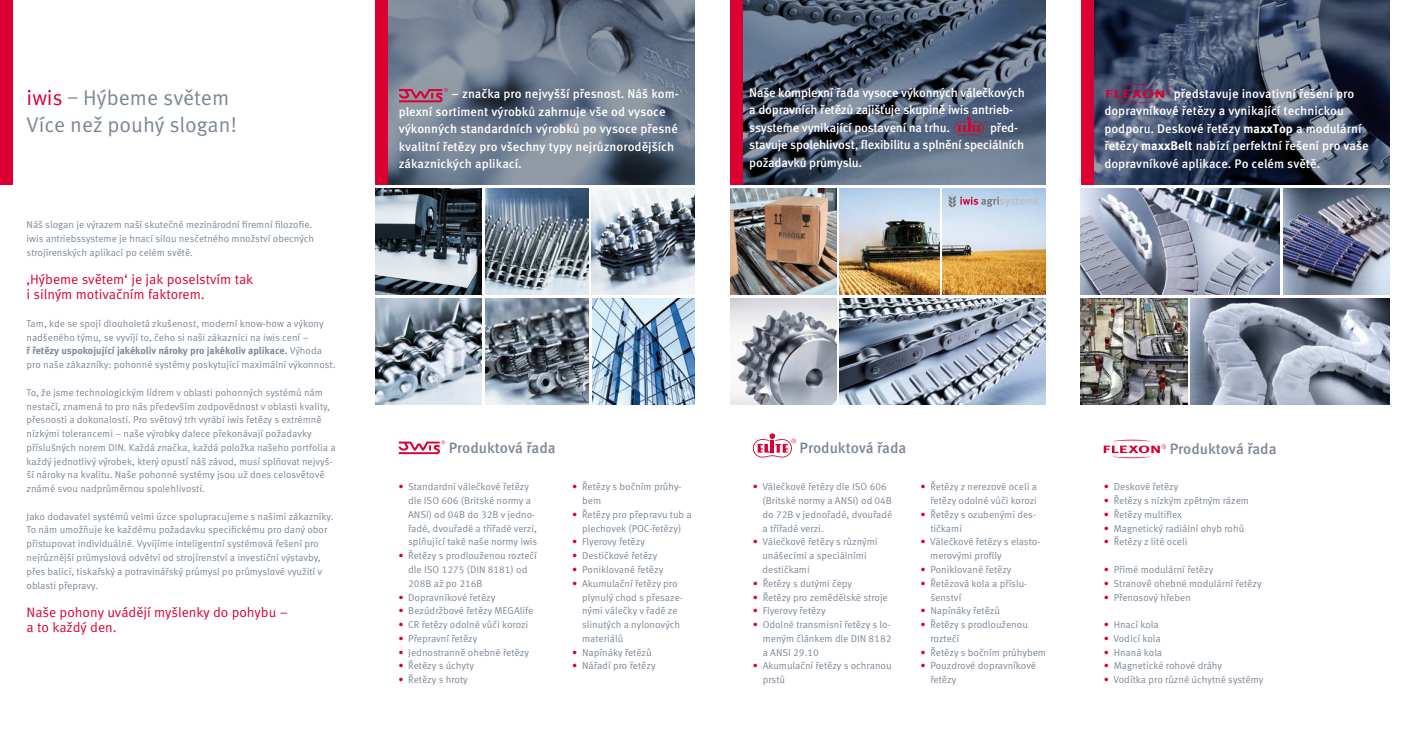
<style>
.page{position:relative;width:1407px;height:745px;background:#fff}
.page>*{position:absolute;margin:0;border:0;box-sizing:border-box;transform-origin:0 0}
.t1{font:21.25px/27.5px "Meta Pro Norm";color:#7c8796}
.t2{font:500 15px "Meta Pro";letter-spacing:-.005em;color:#7c8796}
.t3{font:13.75px/15px "Meta Pro Norm";letter-spacing:-.005em;color:#db0031}
.t4{font:500 12.5px/17.5px "Meta Pro";color:#fff}
.t5{font:500 12.5px/17.5px "Meta Pro";letter-spacing:-.02em;color:#fff}
.t6{font:10px/13.8px "Meta Pro Norm";color:#7c8796}
.t7{font:700 10px "Meta Pro";letter-spacing:-.005em;color:#7c8796}
.s1{color:#db0031}
.s2{font-family:"Myriad Pro"}
.s3{font-family:"Meta Pro Norm";font-weight:400}
.s4{font-weight:700}
</style>
<div class="page">
<img style="left:376px;top:298px;width:106px;height:106px">
<img style="left:592px;top:188px;width:102px;height:106px">
<img style="left:840px;top:298px;width:205px;height:106px">
<img style="left:1081px;top:188px;width:198px;height:106px">
<img style="left:730px;top:298px;width:107px;height:106px">
<img style="left:1283px;top:188px;width:106px;height:106px">
<img style="left:1081px;top:298px;width:106px;height:106px">
<img style="left:730px;top:188px;width:106px;height:106px">
<img style="left:376px;top:188px;width:106px;height:106px">
<img style="left:943px;top:188px;width:102px;height:106px">
<img style="left:840px;top:188px;width:99px;height:106px">
<svg style="left:398px;top:440px;width:47px;height:14px"></svg>
<svg style="left:753px;top:433px;width:43px;height:24px"></svg>
<svg style="left:1103px;top:439px;width:63px;height:19px"></svg>
<svg style="left:388px;top:0;width:306px;height:184px;background:#6c798b"></svg>
<svg style="left:399px;top:88px;width:49px;height:14px"></svg>
<div style="left:376px;top:0;width:12px;height:184px;background:#db0031"></div>
<svg style="left:742px;top:0;width:303px;height:184px;background:#4d5b6f"></svg>
<div style="left:730px;top:0;width:12px;height:184px;background:#db0031"></div>
<svg style="left:954px;top:117px;width:33px;height:18px"></svg>
<svg style="left:1093px;top:0;width:296px;height:184px;background:#3d4860"></svg>
<svg style="left:1106px;top:84px;width:64px;height:19px"></svg>
<div style="left:1081px;top:0;width:12px;height:184px;background:#db0031"></div>
<img style="left:1191px;top:298px;width:198px;height:106px">
<svg style="left:949px;top:194px;width:89px;height:13px"></svg>
<div style="left:0;top:0;width:12px;height:184px;background:#db0031"></div>
<img style="left:485px;top:188px;width:103px;height:106px">
<img style="left:485px;top:298px;width:103px;height:106px">
<img style="left:592px;top:298px;width:102px;height:106px">
<h1 class="t1" style="left:27px;top:82px;width:212px"><span class="s1">iwis</span> <span class="s2">–</span> Hýbeme světem<br>Více než pouhý slogan!</h1>
<p class="t6" style="left:27px;top:217px;width:289px">Náš slogan je výrazem naší skutečné mezinárodní firemní filozofie. iwis antriebssysteme je hnací silou nesčetného množství obecných strojírenských aplikací po celém světě.</p>
<h3 class="t3" style="left:27px;top:271px;width:228px">‚Hýbeme světem‘ je jak poselstvím tak i silným motivačním faktorem.</h3>
<p class="t6" style="left:27px;top:316px;width:299px">Tam, kde se spojí dlouholetá zkušenost, moderní know-how a výkony nadšeného týmu, se vyvíjí to, čeho si naši zákazníci na iwis cení –</p>
<p class="t7" style="left:27px;top:343px;width:297px">ř řetězy uspokojující jakékoliv nároky pro jakékoliv aplikace. <span class="s3">Výhoda</span></p>
<p class="t6" style="left:27px;top:357px;width:311px">pro naše zákazníky: pohonné systémy poskytující maximální výkonnost.</p>
<p class="t6" style="left:27px;top:384px;width:311px">To, že jsme technologickým lídrem v oblasti pohonných systémů nám nestačí, znamená to pro nás především zodpovědnost v oblasti kvality, přesnosti a dokonalosti. Pro světový trh vyrábí iwis řetězy s extrémně nízkými tolerancemi – naše výrobky dalece překonávají požadavky příslušných norem DIN. Každá značka, každá položka našeho portfolia a každý jednotlivý výrobek, který opustí náš závod, musí splňovat nejvyš&shy;ší nároky na kvalitu. Naše pohonné systémy jsou už dnes celosvětově známé svou nadprůměrnou spolehlivostí.</p>
<p class="t6" style="left:27px;top:508px;width:309px">Jako dodavatel systémů velmi úzce spolupracujeme s našimi zákazníky.<br>To nám umožňuje ke každému požadavku specifickému pro daný obor přistupovat individuálně. Vyvíjíme inteligentní systémová řešení pro nejrůznější průmyslová odvětví od strojírenství a investiční výstavby, přes balicí, tiskařský a potravinářský průmysl po průmyslové využití v oblasti přepravy.</p>
<h3 class="t3" style="left:27px;top:603px;width:263px">Naše pohony uvádějí myšlenky do pohybu – a to každý den.</h3>
<p class="t4" style="left:399px;top:84px;width:282px;text-indent:53px">– značka pro nejvyšší přesnost. Náš kom&shy;plexní sortiment výrobků zahrnuje vše od vysoce výkonných standardních výrobků po vysoce přesné kvalitní řetězy pro všechny typy nejrůznorodějších zákaznických aplikací.</p>
<p class="t5" style="left:749px;top:83px;width:277px">Naše komplexní řada vysoce výkonných válečkových a dopravních řetězů zajišťuje skupině iwis antrieb&shy;ssysteme vynikající postavení na trhu.</p>
<p class="t5" style="left:749px;top:118px;width:277px;text-indent:241px">před&shy;stavuje spolehlivost, flexibilitu a splnění speciálních požadavků průmyslu.</p>
<p class="t4" style="left:1104px;top:84px;width:266px;text-indent:69px">představuje inovativní řešení pro dopravníkové řetězy a vynikající technickou podporu. Deskové řetězy <span class="s4">maxxTop</span> a modulární řetězy <span class="s4">maxxBelt</span> nabízí perfektní řešení pro vaše dopravníkové aplikace. Po celém světě.</p>
<h2 class="t2" style="left:449px;top:435px;width:108px">Produktová řada</h2>
<h2 class="t2" style="left:799px;top:436px;width:108px">Produktová řada</h2>
<h2 class="t2" style="left:1169px;top:437px;width:108px">Produktová řada</h2>
<p class="t6" style="left:408px;top:479px;width:131px;text-indent:-10px"><span class="s1">•</span> Standardní válečkové řetězy dle ISO 606 (Britské normy a<br>ANSI) od 04B do 32B v jedno&shy;řadé, dvouřadé a třířadé verzi, splňující také naše normy iwis</p>
<p class="t6" style="left:408px;top:548px;width:130px;text-indent:-10px"><span class="s1">•</span> Řetězy s prodlouženou roztečí dle ISO 1275 (DIN 8181) od<br>208B až po 216B</p>
<p class="t6" style="left:398px;top:589px;width:99px"><span class="s1">•</span> Dopravníkové řetězy</p>
<p class="t6" style="left:398px;top:603px;width:136px"><span class="s1">•</span> Bezúdržbové řetězy MEGAlife</p>
<p class="t6" style="left:398px;top:616px;width:131px"><span class="s1">•</span> CR řetězy odolné vůči korozi</p>
<p class="t6" style="left:398px;top:630px;width:80px"><span class="s1">•</span> Přepravní řetězy</p>
<p class="t6" style="left:398px;top:644px;width:132px"><span class="s1">•</span> Jednostranně ohebné řetězy</p>
<p class="t6" style="left:398px;top:658px;width:77px"><span class="s1">•</span> Řetězy s úchyty</p>
<p class="t6" style="left:398px;top:671px;width:71px"><span class="s1">•</span> Řetězy s hroty</p>
<p class="t6" style="left:582px;top:479px;width:101px;text-indent:-10px"><span class="s1">•</span> Řetězy s bočním průhy&shy;bem</p>
<p class="t6" style="left:572px;top:506px;width:121px;text-align:center"><span class="s1">•</span> Řetězy pro přepravu tub a plechovek (POC-řetězy)</p>
<p class="t6" style="left:572px;top:534px;width:74px"><span class="s1">•</span> Flyerovy řetězy</p>
<p class="t6" style="left:572px;top:548px;width:87px"><span class="s1">•</span> Destičkové řetězy</p>
<p class="t6" style="left:572px;top:561px;width:92px"><span class="s1">•</span> Poniklované řetězy</p>
<p class="t6" style="left:582px;top:575px;width:102px;text-indent:-10px"><span class="s1">•</span> Akumulační řetězy pro plynulý chod s přesaze&shy;nými válečky v řadě ze slinutých a nylonových materiálů</p>
<p class="t6" style="left:572px;top:644px;width:81px"><span class="s1">•</span> Napínáky řetězů</p>
<p class="t6" style="left:572px;top:658px;width:85px"><span class="s1">•</span> Nářadí pro řetězy</p>
<p class="t6" style="left:762px;top:479px;width:131px;text-indent:-10px"><span class="s1">•</span> Válečkové řetězy dle ISO 606 (Britské normy a ANSI) od 04B do 72B v jednořadé, dvouřadé a třířadé verzi.</p>
<p class="t6" style="left:762px;top:534px;width:116px;text-indent:-10px"><span class="s1">•</span> Válečkové řetězy s různými unášecími a speciálními destičkami</p>
<p class="t6" style="left:753px;top:575px;width:101px"><span class="s1">•</span> Řetězy s dutými čepy</p>
<p class="t6" style="left:753px;top:589px;width:136px"><span class="s1">•</span> Řetězy pro zemědělské stroje</p>
<p class="t6" style="left:753px;top:603px;width:74px"><span class="s1">•</span> Flyerovy řetězy</p>
<p class="t6" style="left:763px;top:616px;width:130px;text-align:justify;text-indent:-10px"><span class="s1">•</span> Odolné transmisní řetězy s lo&shy;meným článkem dle DIN 8182 a ANSI 29.10</p>
<p class="t6" style="left:763px;top:658px;width:130px;text-indent:-10px"><span class="s1">•</span> Akumulační řetězy s ochranou prstů</p>
<p class="t6" style="left:920px;top:479px;width:118px;text-align:right"><span class="s1">•</span> Řetězy z nerezové oceli a řetězy odolné vůči korozi</p>
<p class="t6" style="left:930px;top:506px;width:107px;text-indent:-10px"><span class="s1">•</span> Řetězy s ozubenými des&shy;tičkami</p>
<p class="t6" style="left:930px;top:534px;width:112px;text-indent:-10px"><span class="s1">•</span> Válečkové řetězy s elasto&shy;merovými profily</p>
<p class="t6" style="left:920px;top:561px;width:92px"><span class="s1">•</span> Poniklované řetězy</p>
<p class="t6" style="left:930px;top:575px;width:98px;text-indent:-10px"><span class="s1">•</span> Řetězová kola a příslu&shy;šenství</p>
<p class="t6" style="left:920px;top:603px;width:81px"><span class="s1">•</span> Napínáky řetězů</p>
<p class="t6" style="left:930px;top:616px;width:99px;text-indent:-10px"><span class="s1">•</span> Řetězy s prodlouženou roztečí</p>
<p class="t6" style="left:920px;top:644px;width:127px"><span class="s1">•</span> Řetězy s bočním průhybem</p>
<p class="t6" style="left:930px;top:658px;width:107px;text-indent:-10px"><span class="s1">•</span> Pouzdrové dopravníkové řetězy</p>
<p class="t6" style="left:1104px;top:479px;width:76px"><span class="s1">•</span> Deskové řetězy</p>
<p class="t6" style="left:1104px;top:493px;width:147px"><span class="s1">•</span> Řetězy s nízkým zpětným rázem</p>
<p class="t6" style="left:1104px;top:506px;width:80px"><span class="s1">•</span> Řetězy multiflex</p>
<p class="t6" style="left:1104px;top:520px;width:142px"><span class="s1">•</span> Magnetický radiální ohyb rohů</p>
<p class="t6" style="left:1104px;top:534px;width:85px"><span class="s1">•</span> Řetězy z lité oceli</p>
<p class="t6" style="left:1104px;top:561px;width:111px"><span class="s1">•</span> Přímé modulární řetězy</p>
<p class="t6" style="left:1104px;top:575px;width:159px"><span class="s1">•</span> Stranově ohebné modulární řetězy</p>
<p class="t6" style="left:1104px;top:589px;width:89px"><span class="s1">•</span> Přenosový hřeben</p>
<p class="t6" style="left:1104px;top:616px;width:56px"><span class="s1">•</span> Hnací kola</p>
<p class="t6" style="left:1104px;top:630px;width:58px"><span class="s1">•</span> Vodicí kola</p>
<p class="t6" style="left:1104px;top:644px;width:60px"><span class="s1">•</span> Hnaná kola</p>
<p class="t6" style="left:1104px;top:658px;width:120px"><span class="s1">•</span> Magnetické rohové dráhy</p>
<p class="t6" style="left:1104px;top:671px;width:161px"><span class="s1">•</span> Vodítka pro různé úchytné systémy</p>
</div>
